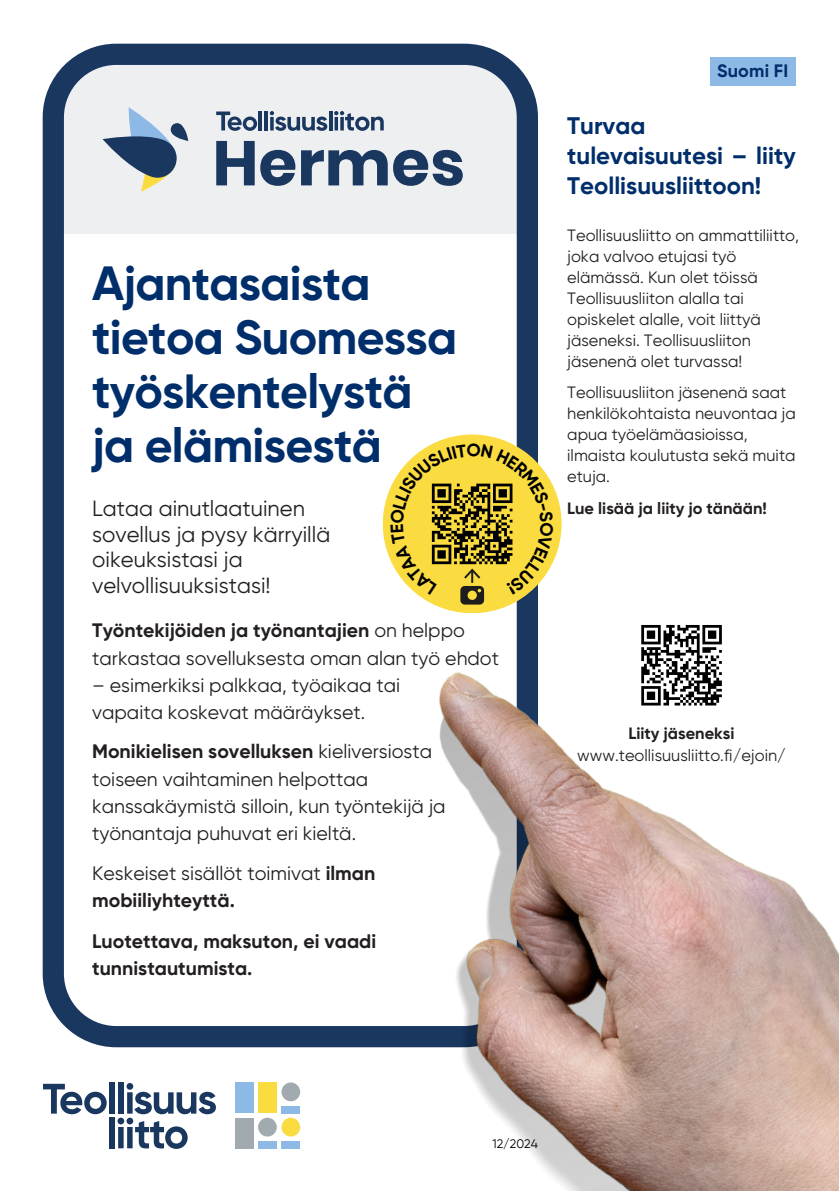
<style>
.page{position:relative;width:839px;height:1191px;background:#fff}
.page>*{position:absolute;margin:0;border:0;box-sizing:border-box;transform-origin:0 0}
.t1{font:700 48px/54px "Gilroy";letter-spacing:-.015em;color:#002e6b}
.t2{font:700 24px/30px "Gilroy";color:#002e6b}
.t3{font:22px/25.6px "Gilroy";color:#231f20}
.t4{font:19.4px/27.2px "Gilroy";color:#231f20}
.t5{font:700 19.4px/27.8px "Gilroy";color:#231f20}
.t6{font:700 18px "Gilroy";letter-spacing:.01em;color:#002e6b}
.t7{font:16.4px/21px "Gilroy";color:#231f20}
.t8{font:700 16.4px "Gilroy";color:#231f20}
.t9{font:12.4px "Gilroy";color:#000}
.s1{font-weight:700}
</style>
<div class="page">
<div style="left:52px;top:64px;width:477px;height:169px;background:#eeeff1"></div>
<svg style="left:103px;top:107px;width:85px;height:85px"></svg>
<svg style="left:216px;top:141px;width:79px;height:45px"></svg>
<svg style="left:301px;top:150px;width:162px;height:36px"></svg>
<svg style="left:216px;top:112px;width:41px;height:19px"></svg>
<hr style="left:258px;top:111px;width:4px;height:19px;background:#19375f">
<hr style="left:264px;top:111px;width:4px;height:19px;background:#19375f">
<svg style="left:270px;top:111px;width:57px;height:20px"></svg>
<hr style="left:329px;top:111px;width:3px;height:19px;background:#19375f">
<svg style="left:334px;top:111px;width:50px;height:20px"></svg>
<div style="left:43px;top:44px;width:495px;height:1003px;border:21px solid #19375f;border-radius:63px"></div>
<div style="left:383px;top:435px;width:178px;height:178px;background:#fadc41;border-radius:50%"></div>
<svg style="left:43px;top:1084px;width:64px;height:30px"></svg>
<div style="left:109px;top:1083px;width:6px;height:31px;background:#19375f"></div>
<div style="left:109px;top:1117px;width:6px;height:31px;background:#19375f"></div>
<svg style="left:117px;top:1083px;width:99px;height:66px"></svg>
<div style="left:709px;top:57px;width:86px;height:28px;background:#8cb9e6"></div>
<img style="left:235px;top:605px;width:603px;height:586px">
<div style="left:635px;top:619px;width:92px;height:92px;background:#fff"></div>
<svg style="left:641px;top:625px;width:81px;height:81px"></svg>
<svg style="left:390px;top:443px;width:163px;height:162px"></svg>
<p class="t6" style="left:717px;top:60px;width:73px">Suomi FI</p>
<p class="t1" style="left:92px;top:256px;width:366px">Ajantasaista tietoa Suomessa työskentelystä ja elämisestä</p>
<h2 class="t2" style="left:567px;top:111px;width:230px">Turvaa tulevaisuutesi – liity<br>Teollisuusliittoon!</h2>
<h1 class="t7" style="left:567px;top:225px;width:233px">Teollisuusliitto on ammattiliitto, joka valvoo etujasi työ elämässä. Kun olet töissä<br>Teollisuusliiton alalla tai opiskelet alalle, voit liittyä jäseneksi. Teollisuusliiton jäsenenä olet turvassa!</h1>
<h3 class="t7" style="left:567px;top:382px;width:230px">Teollisuusliiton jäsenenä saat henkilökohtaista neuvontaa ja apua työelämäasioissa, ilmaista koulutusta sekä muita etuja.</h3>
<h6 class="t3" style="left:92px;top:496px;width:214px">Lataa ainutlaatuinen</h6>
<h6 class="t8" style="left:567px;top:498px;width:201px">Lue lisää ja liity jo tänään!</h6>
<h6 class="t3" style="left:92px;top:522px;width:240px">sovellus ja pysy kärryillä oikeuksistasi ja velvollisuuksistasi!</h6>
<h6 class="t4" style="left:92px;top:617px;width:408px;line-height:27.8px"><span class="s1">Työntekijöiden ja työnantajien</span> on helppo tarkastaa sovelluksesta oman alan työ ehdot</h6>
<h6 class="t4" style="left:92px;top:672px;width:309px">– esimerkiksi palkkaa, työaikaa tai vapaita koskevat määräykset.</h6>
<h5 class="t4" style="left:92px;top:738px;width:355px"><span class="s1">Monikielisen sovelluksen</span> kieliversiosta toiseen vaihtaminen helpottaa kanssakäymistä silloin, kun työntekijä ja työnantaja puhuvat eri kieltä.</h5>
<h5 class="t4" style="left:92px;top:859px;width:285px;line-height:27.8px">Keskeiset sisällöt toimivat <span class="s1">ilman mobiiliyhteyttä.</span></h5>
<h2 class="t5" style="left:92px;top:927px;width:286px">Luotettava, maksuton, ei vaadi tunnistautumista.</h2>
<p class="t8" style="left:628px;top:723px;width:108px">Liity jäseneksi</p>
<p class="t7" style="left:577px;top:745px;width:210px">www.teollisuusliitto.fi/ejoin/</p>
<p class="t9" style="left:492px;top:1136px;width:47px">12/2024</p>
</div>
